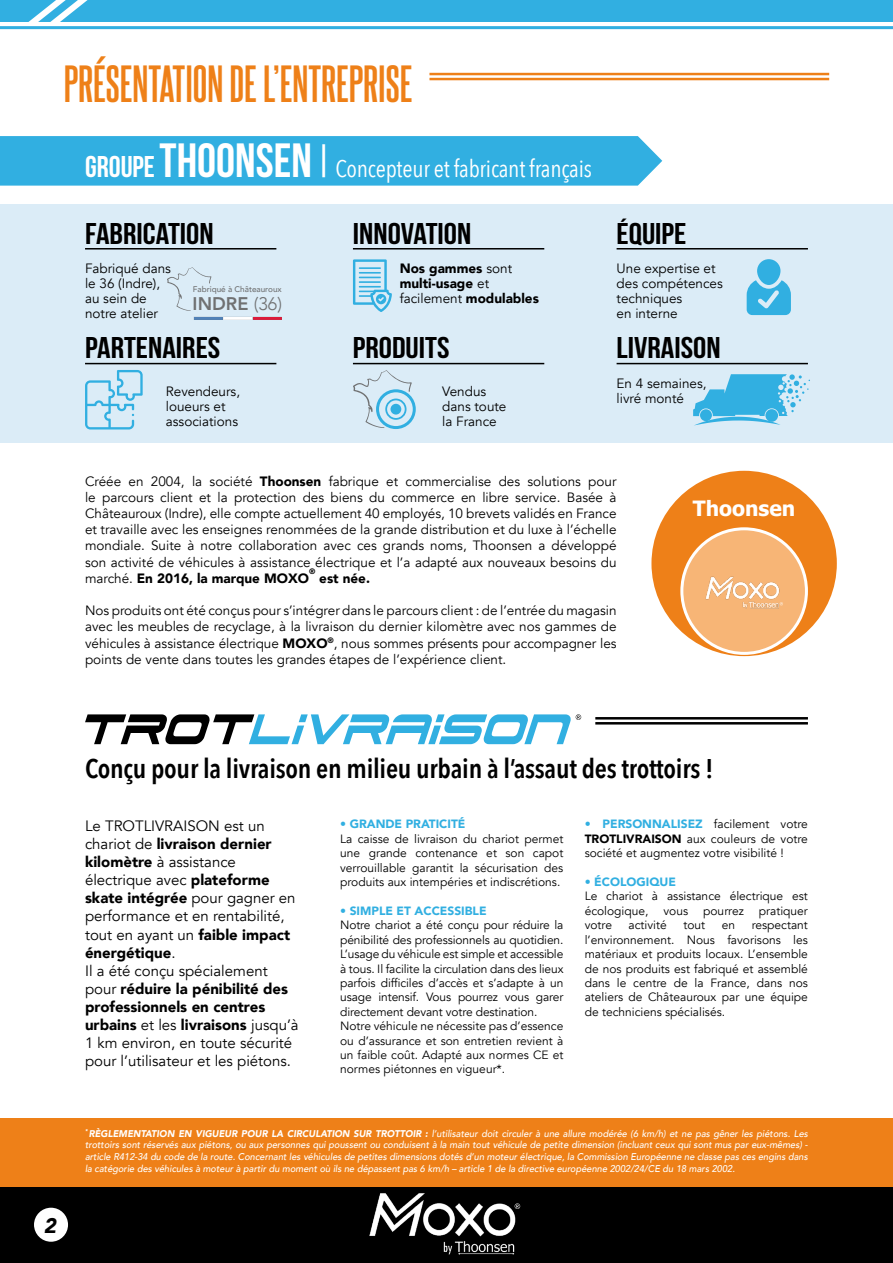
<style>
.page{position:relative;width:893px;height:1263px;background:#fff}
.page>*{position:absolute;margin:0;border:0;box-sizing:border-box;transform-origin:0 0}
.t1{font:700 45px "Steelfish Rg";color:#ee8018}
.t2{font:700 30px "Bebas Neue";color:#000;scale:1.11 1}
.t3{font:600 27px "Avenir Next Condensed";letter-spacing:-.01em;color:#000}
.t4{font:24px "Avenir Next Condensed";letter-spacing:-.01em;color:#fff}
.t5{font:700 21px "Tahoma";color:#fff}
.t6{font:italic 900 21px "Avenir";color:#000}
.t7{font:800 18.15px "Avenir";color:#707172}
.t8{font:15px/18px "Avenir";color:#000}
.t9{font:13.5px/15px "Avenir";color:#000}
.t10{font:900 13.5px/15px "Avenir";color:#000}
.t11{font:12px/14.4px "Avenir";color:#000;text-align:justify}
.t12{font:900 12px "Avenir";color:#31afe1}
.t13{font:italic 500 9.75px/11.7px "Avenir";color:#fff;text-align:justify;scale:.95 1}
.t14{font:500 8.1px "Avenir";color:#707172}
.t15{font:900 7.8px "Avenir";color:#000}
.s1{font-family:"Bebas Neue";font-weight:700;font-size:30px}
.s2{font-family:"Bebas Neue";font-weight:700;font-size:48px}
.s3{font-weight:400}
.s4{font-weight:300}
.s5{font-weight:900}
.s6{font-weight:900;color:#31afe1}
</style>
<div class="page">
<div style="left:0;top:1186px;width:893px;height:77px;background:#000"></div>
<div style="left:0;top:204px;width:893px;height:238px;background:#dbecf7"></div>
<hr style="left:429px;top:73px;width:400px;height:2px;background:#ee8018">
<hr style="left:429px;top:78px;width:400px;height:2px;background:#ee8018">
<div style="left:0;top:136px;width:662px;height:50px;background:#31afe1"></div>
<div style="left:0;top:0;width:893px;height:21px;background:#31afe1"></div>
<svg style="left:15px;top:0;width:103px;height:30px"></svg>
<hr style="left:0;top:26px;width:893px;height:3px;background:#31afe1">
<hr style="left:85px;top:248px;width:191px;height:1px;background:#000">
<hr style="left:194px;top:317px;width:29px;height:3px;background:#707172">
<hr style="left:223px;top:317px;width:29px;height:3px;background:#707172">
<hr style="left:253px;top:317px;width:29px;height:3px;background:#707172">
<svg style="left:167px;top:267px;width:44px;height:44px"></svg>
<hr style="left:353px;top:248px;width:191px;height:1px;background:#000">
<svg style="left:353px;top:259px;width:39px;height:53px"></svg>
<hr style="left:617px;top:363px;width:191px;height:1px;background:#000">
<svg style="left:693px;top:374px;width:117px;height:51px"></svg>
<hr style="left:353px;top:363px;width:191px;height:1px;background:#000">
<svg style="left:353px;top:370px;width:59px;height:58px"></svg>
<div style="left:390px;top:404px;width:11px;height:11px;background:#31afe1;border-radius:50%"></div>
<div style="left:385px;top:399px;width:21px;height:21px;border:2px solid #31afe1;border-radius:50%"></div>
<div style="left:376px;top:389px;width:40px;height:40px;border:3px solid #31afe1;border-radius:50%"></div>
<hr style="left:617px;top:248px;width:191px;height:1px;background:#000">
<svg style="left:747px;top:280px;width:44px;height:35px"></svg>
<div style="left:757px;top:259px;width:23px;height:26px;background:#31afe1;border-radius:12px"></div>
<hr style="left:85px;top:363px;width:191px;height:1px;background:#000">
<svg style="left:85px;top:370px;width:58px;height:59px"></svg>
<div style="left:34px;top:1208px;width:34px;height:34px;background:#fff;border-radius:50%"></div>
<div style="left:650px;top:469px;width:188px;height:189px;background:#ee8018;border-radius:50%"></div>
<div style="left:682px;top:529px;width:124px;height:124px;background:#f7b576;border-radius:50%"></div>
<div style="left:680px;top:527px;width:128px;height:128px;border:3px solid #fff;border-radius:50%"></div>
<img style="left:705px;top:576px;width:78px;height:33px">
<img style="left:369px;top:1193px;width:152px;height:61px">
<svg style="left:515px;top:1203px;width:5px;height:6px"></svg>
<hr style="left:595px;top:717px;width:213px;height:2px;background:#000">
<hr style="left:595px;top:722px;width:213px;height:2px;background:#000">
<svg style="left:85px;top:714px;width:496px;height:30px"></svg>
<div style="left:0;top:1118px;width:893px;height:68px;background:#ee8018"></div>
<h1 class="t1" style="left:64px;top:51px;width:350px">PRÉSENTATION DE L’ENTREPRISE</h1>
<h3 class="t4" style="left:85px;top:148px;width:508px"><span class="s1">GROUPE</span> <span class="s2">THOONSEN</span> <sup>|</sup> Concepteur et fabricant français</h3>
<h2 class="t2" style="left:85px;top:217px;width:117px">FABRICATION</h2>
<h2 class="t2" style="left:353px;top:217px;width:108px">INNOVATION</h2>
<p class="t10" style="left:400px;top:260px;width:141px">Nos gammes <span class="s3">sont </span>multi-usage <span class="s3">et facilement</span> modulables</p>
<p class="t9" style="left:85px;top:261px;width:88px">Fabriqué dans le 36 (Indre), au sein de notre atelier</p>
<p class="t14" style="left:193px;top:282px;width:90px">Fabriqué à Châteauroux</p>
<h3 class="t7" style="left:193px;top:293px;width:91px">INDRE <span class="s4">(36)</span></h3>
<h2 class="t2" style="left:85px;top:332px;width:123px">PARTENAIRES</h2>
<p class="t9" style="left:166px;top:384px;width:76px">Revendeurs, loueurs et associations</p>
<h2 class="t2" style="left:353px;top:332px;width:89px">PRODUITS</h2>
<p class="t9" style="left:442px;top:384px;width:66px">Vendus dans toute la France</p>
<h2 class="t2" style="left:617px;top:217px;width:64px">ÉQUIPE</h2>
<p class="t9" style="left:617px;top:261px;width:108px">Une expertise et des compétences techniques<br>en interne</p>
<h2 class="t2" style="left:617px;top:332px;width:95px">LIVRAISON</h2>
<p class="t9" style="left:617px;top:376px;width:92px">En 4 semaines, livré monté</p>
<p class="t9" style="left:85px;top:473px;width:533px;line-height:16.2px;text-align:justify">Créée en 2004, la société <span class="s5">Thoonsen</span> fabrique et commercialise des solutions pour le parcours client et la protection des biens du commerce en libre service. Basée à Châteauroux (Indre), elle compte actuellement 40 employés, 10 brevets validés en France et travaille avec les enseignes renommées de la grande distribution et du luxe à l’échelle mondiale. Suite à notre collaboration avec ces grands noms, Thoonsen a développé son activité de véhicules à assistance électrique et l’a adapté aux nouveaux besoins du marché. <span class="s5">En 2016, la marque MOXO</span></p>
<p class="t15" style="left:309px;top:564px;width:8px">®</p>
<p class="t10" style="left:319px;top:570px;width:52px">est née.</p>
<p class="t9" style="left:85px;top:603px;width:533px;line-height:16.2px;text-align:justify">Nos produits ont été conçus pour s’intégrer dans le parcours client : de l’entrée du magasin avec les meubles de recyclage, à la livraison du dernier kilomètre avec nos gammes de véhicules à assistance électrique <span class="s5">MOXO</span><sup>®</sup>, nous sommes présents pour accompagner les points de vente dans toutes les grandes étapes de l’expérience client.</p>
<h3 class="t5" style="left:693px;top:493px;width:104px">Thoonsen</h3>
<h3 class="t6" style="left:44px;top:1208px;width:14px">2</h3>
<h3 class="t3" style="left:85px;top:745px;width:630px">Conçu pour la livraison en milieu urbain à l’assaut des trottoirs !</h3>
<p class="t8" style="left:85px;top:817px;width:215px">Le TROTLIVRAISON est un chariot de <span class="s5">livraison dernier kilomètre</span> à assistance électrique avec <span class="s5">plateforme skate intégrée</span> pour gagner en performance et en rentabilité, tout en ayant un <span class="s5">faible impact énergétique</span>.<br>Il a été conçu spécialement pour <span class="s5">réduire la pénibilité des professionnels en centres urbains</span> et les <span class="s5">livraisons</span> jusqu’à<br>1 km environ, en toute sécurité pour l’utilisateur et les piétons.</p>
<p class="t12" style="left:340px;top:814px;width:127px">• GRANDE PRATICITÉ</p>
<p class="t11" style="left:340px;top:832px;width:225px">La caisse de livraison du chariot permet une grande contenance et son capot verrouillable garantit la sécurisation des produits aux intempéries et indiscrétions.</p>
<p class="t12" style="left:340px;top:900px;width:148px">• SIMPLE ET ACCESSIBLE</p>
<p class="t11" style="left:340px;top:918px;width:225px;text-align:left">Notre chariot a été conçu pour réduire la pénibilité des professionnels au quotidien.<br>L’usage du véhicule est simple et accessible à tous. Il facilite la circulation dans des lieux parfois difficiles d’accès et s’adapte à un usage intensif. Vous pourrez vous garer directement devant votre destination.<br>Notre véhicule ne nécessite pas d’essence ou d’assurance et son entretien revient à un faible coût. Adapté aux normes CE et normes piétonnes en vigueur*.</p>
<p class="t11" style="left:585px;top:817px;width:225px"><span class="s6">• PERSONNALISEZ</span> facilement votre <span class="s5">TROTLIVRAISON</span> aux couleurs de votre société et augmentez votre visibilité !</p>
<p class="t12" style="left:585px;top:872px;width:93px">• ÉCOLOGIQUE</p>
<p class="t11" style="left:585px;top:889px;width:225px">Le chariot à assistance électrique est écologique,</p>
<p class="t11" style="left:663px;top:904px;width:26px">vous</p>
<p class="t11" style="left:703px;top:904px;width:42px">pourrez</p>
<p class="t11" style="left:759px;top:904px;width:51px">pratiquer</p>
<p class="t11" style="left:585px;top:918px;width:29px">votre</p>
<p class="t11" style="left:629px;top:918px;width:40px">activité</p>
<p class="t11" style="left:683px;top:918px;width:23px">tout</p>
<p class="t11" style="left:722px;top:918px;width:15px">en</p>
<p class="t11" style="left:585px;top:918px;width:225px;text-indent:167px">respectant l’environnement. Nous favorisons les matériaux et produits locaux. L’ensemble de nos produits est fabriqué et assemblé dans le centre de la France, dans nos ateliers de Châteauroux par une équipe de techniciens spécialisés.</p>
<p class="t13" style="left:85px;top:1127px;width:762px"><sup>*</sup> <span class="s5">RÈGLEMENTATION EN VIGUEUR POUR LA CIRCULATION SUR TROTTOIR :</span> l’utilisateur doit circuler à une allure modérée (6 km/h) et ne pas gêner les piétons. Les trottoirs sont réservés aux piétons, ou aux personnes qui poussent ou conduisent à la main tout véhicule de petite dimension (incluant ceux qui sont mus par eux-mêmes) - article R412-34 du code de la route. Concernant les véhicules de petites dimensions dotés d’un moteur électrique, la Commission Européenne ne classe pas ces engins dans la catégorie des véhicules à moteur à partir du moment où ils ne dépassent pas 6 km/h – article 1 de la directive européenne 2002/24/CE du 18 mars 2002.</p>
</div>
